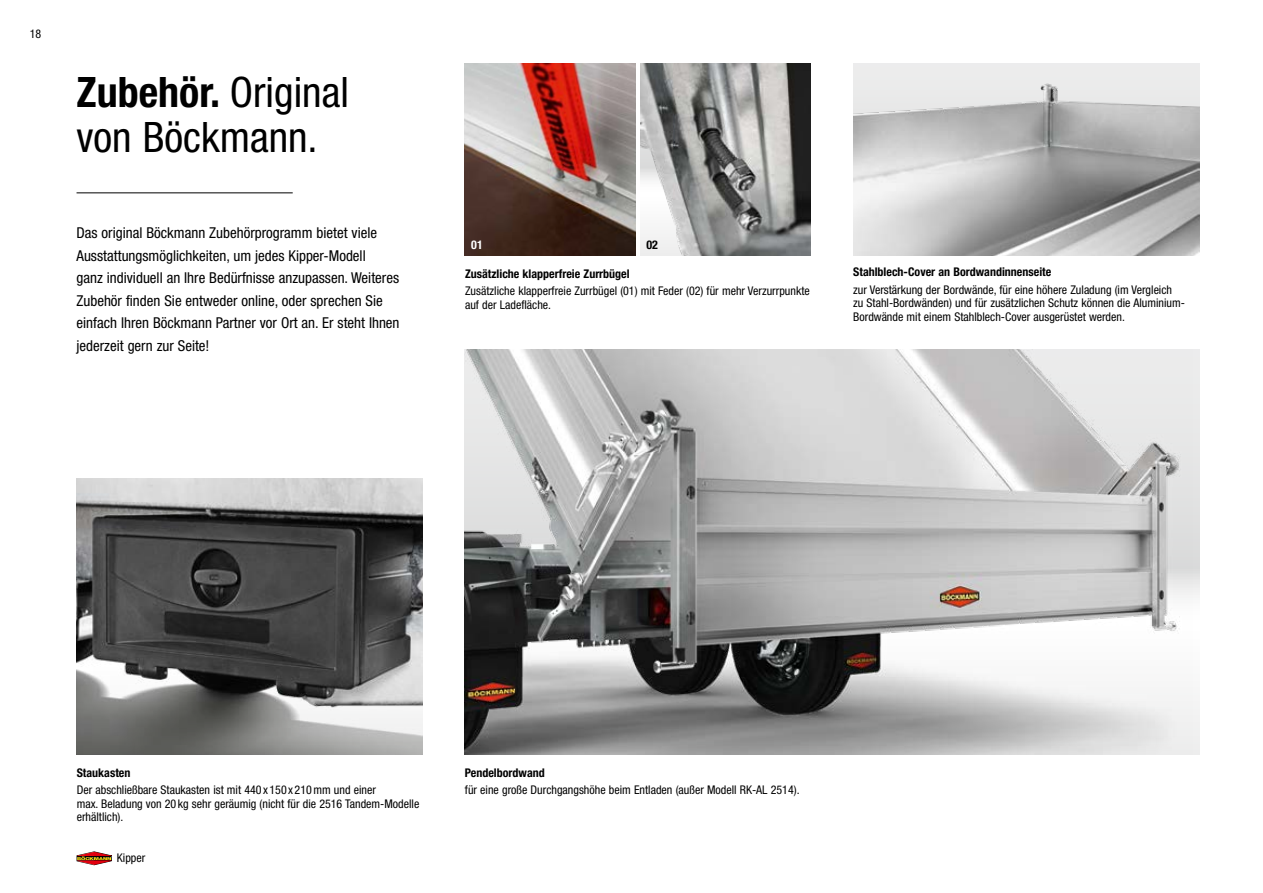
<style>
.page{position:relative;width:1263px;height:893px;background:#fff}
.page>*{position:absolute;margin:0;border:0;box-sizing:border-box;transform-origin:0 0}
.t1{font:condensed 42px/45px "Helvetica Neue LT Std";color:#000}
.t2{font:condensed 15px/22.5px "Helvetica Neue LT Std";color:#000}
.t3{font:condensed 12px/13.5px "Helvetica Neue LT Std";color:#000}
.t4{font:700 condensed 12px "Helvetica Neue LT Std";color:#000}
.t5{font:700 condensed 12px "Helvetica Neue LT Std";color:#fff}
.s1{font-weight:700}
</style>
<div class="page">
<img style="left:465px;top:64px;width:171px;height:191px">
<img style="left:640px;top:64px;width:171px;height:191px">
<svg style="left:77px;top:851px;width:35px;height:14px"></svg>
<img style="left:77px;top:478px;width:345px;height:277px">
<img style="left:465px;top:350px;width:727px;height:405px">
<img style="left:853px;top:64px;width:346px;height:191px">
<hr style="left:77px;top:192px;width:216px;height:1px;background:#000">
<p class="t3" style="left:30px;top:27px;width:13px">18</p>
<h1 class="t1" style="left:77px;top:69px;width:274px"><span class="s1">Zubehör.</span> Original von Böckmann.</h1>
<p class="t2" style="left:77px;top:221px;width:325px">Das original Böckmann Zubehörprogramm bietet viele Ausstattungsmöglichkeiten, um jedes Kipper-Modell<br>ganz individuell an Ihre Bedürfnisse anzupassen. Weiteres Zubehör finden Sie entweder online, oder sprechen Sie einfach Ihren Böckmann Partner vor Ort an. Er steht Ihnen jederzeit gern zur Seite!</p>
<p class="t5" style="left:471px;top:237px;width:13px">01</p>
<p class="t4" style="left:646px;top:237px;width:13px">02</p>
<p class="t4" style="left:465px;top:266px;width:166px">Zusätzliche klapperfreie Zurrbügel</p>
<p class="t3" style="left:465px;top:284px;width:346px">Zusätzliche klapperfreie Zurrbügel (01) mit Feder (02) für mehr Verzurrpunkte auf der Ladefläche.</p>
<p class="t4" style="left:853px;top:264px;width:200px">Stahlblech-Cover an Bordwandinnenseite</p>
<p class="t3" style="left:853px;top:283px;width:333px">zur Verstärkung der Bordwände, für eine höhere Zuladung (im Vergleich zu Stahl-Bordwänden) und für zusätzlichen Schutz können die Aluminium-<br>Bordwände mit einem Stahlblech-Cover ausgerüstet werden.</p>
<p class="t4" style="left:77px;top:765px;width:55px">Staukasten</p>
<p class="t3" style="left:77px;top:783px;width:344px">Der abschließbare Staukasten ist mit 440 x 150 x 210mm und einer<br>max. Beladung von 20 kg sehr geräumig (nicht für die 2516 Tandem-Modelle erhältlich).</p>
<p class="t3" style="left:117px;top:851px;width:30px">Kipper</p>
<p class="t4" style="left:465px;top:765px;width:81px">Pendelbordwand</p>
<p class="t3" style="left:465px;top:783px;width:336px">für eine große Durchgangshöhe beim Entladen (außer Modell RK-AL 2514).</p>
</div>
